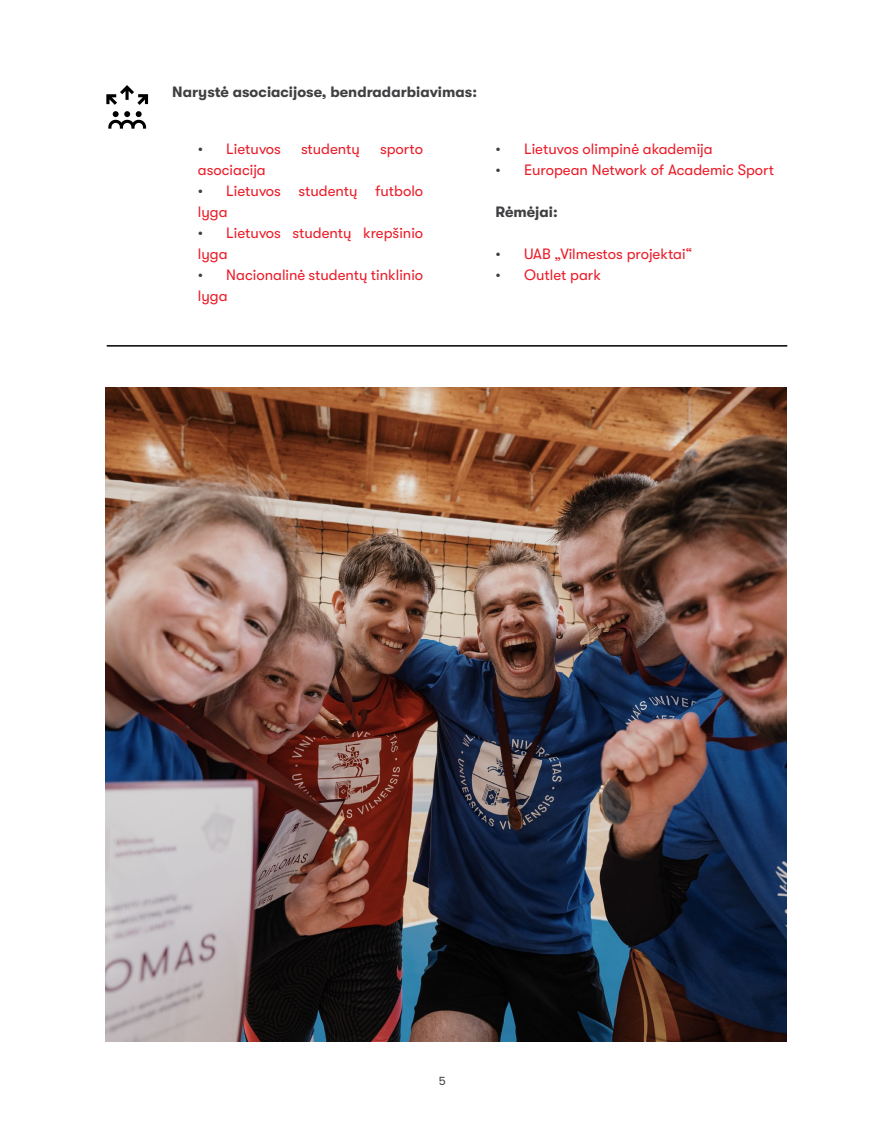
<style>
.page{position:relative;width:872px;height:1127px;background:#fff}
.page>*{position:absolute;margin:0;border:0;box-sizing:border-box;transform-origin:0 0}
.t1{font:15px/21px "GT Walsheim Pro";color:#eb1c29}
.t2{font:700 15px "GT Walsheim Pro";color:#404042}
.t3{font:12px "GT Walsheim Pro";color:#404042}
.s1{color:#404042}
</style>
<div class="page">
<svg style="left:106px;top:85px;width:42px;height:20px"></svg>
<svg style="left:108px;top:111px;width:38px;height:18px"></svg>
<hr style="left:107px;top:345px;width:680px;height:2px;background:#000">
<img style="left:106px;top:387px;width:681px;height:655px">
<p class="t2" style="left:172px;top:83px;width:306px">Narystė asociacijose, bendradarbiavimas:</p>
<p class="t1" style="left:198px;top:138px;width:85px"><span class="s1">•</span> Lietuvos</p>
<p class="t1" style="left:301px;top:138px;width:60px">studentų</p>
<p class="t1" style="left:380px;top:138px;width:45px">sporto</p>
<p class="t1" style="left:198px;top:159px;width:69px">asociacija</p>
<p class="t1" style="left:198px;top:180px;width:227px"><span class="s1">•</span> Lietuvos studentų futbolo lyga</p>
<p class="t1" style="left:198px;top:222px;width:227px"><span class="s1">•</span> Lietuvos studentų krepšinio lyga</p>
<p class="t1" style="left:198px;top:264px;width:227px"><span class="s1">•</span> Nacionalinė studentų tinklinio lyga</p>
<p class="t1" style="left:495px;top:138px;width:219px"><span class="s1">•</span> Lietuvos olimpinė akademija</p>
<p class="t1" style="left:495px;top:159px;width:280px"><span class="s1">•</span> European Network of Academic Sport</p>
<p class="t2" style="left:495px;top:203px;width:64px">Rėmėjai:</p>
<p class="t1" style="left:495px;top:243px;width:198px"><span class="s1">•</span> UAB „Vilmestos projektai“</p>
<p class="t1" style="left:495px;top:264px;width:107px"><span class="s1">•</span> Outlet park</p>
<p class="t3" style="left:439px;top:1074px;width:8px">5</p>
</div>
